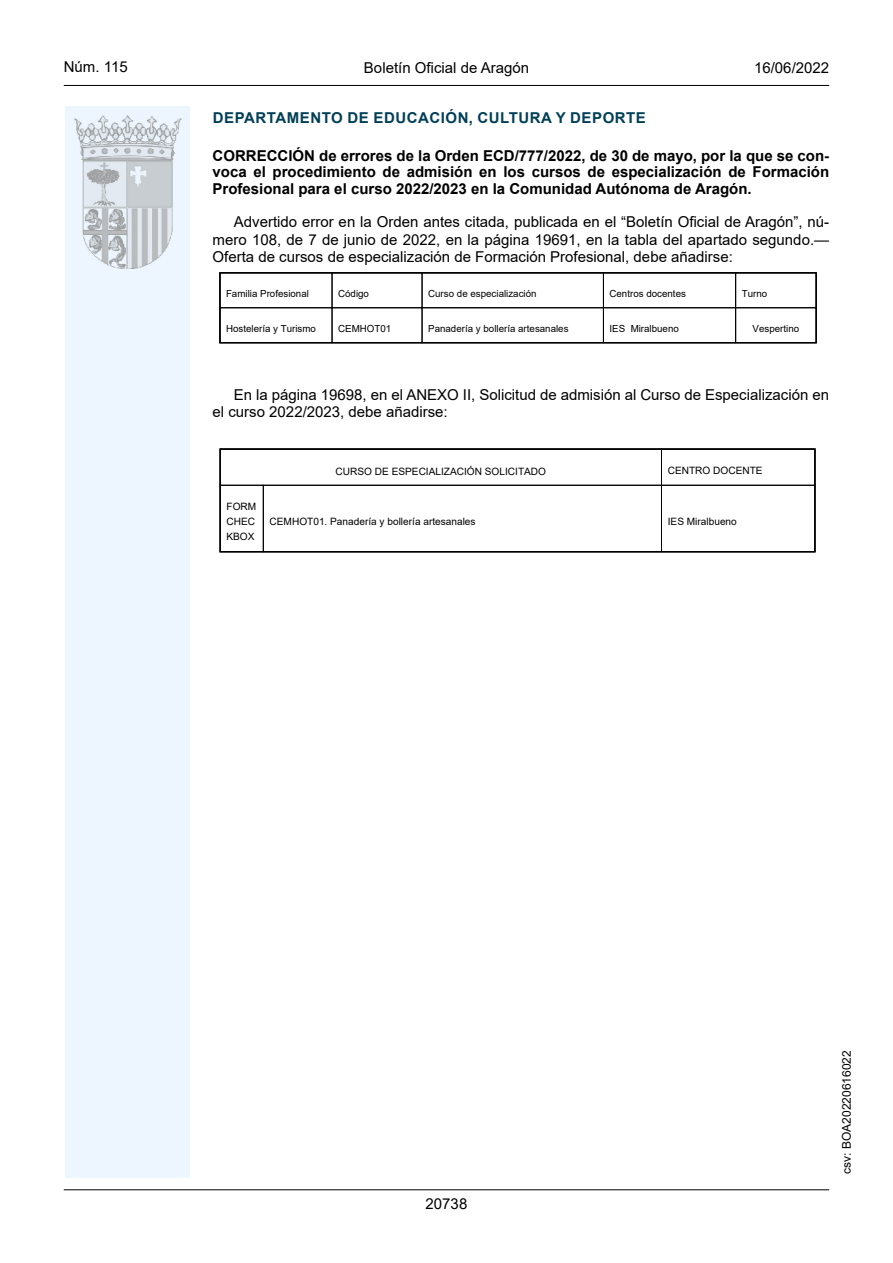
<style>
.page{position:relative;width:893px;height:1263px;background:#fff}
.page>*{position:absolute;margin:0;border:0;box-sizing:border-box;transform-origin:0 0}
.inicio_de_parrafo{font:15px/17.2px "Arial";color:#000;text-align:justify}
.Titulo_text{font:700 15px/16.5px "Arial";color:#000;text-align:justify}
.emisor_text{font:700 15px "Arial";letter-spacing:.035em;color:#003f58}
.estilo_head-c{font:15px "Arial";color:#000}
.estilo_head-d{font:15px "Arial MT2";color:#000}
.estilo_head-i{font:15px "Arial MT2";color:#000}
.numero_pagina{font:15px "Arial MT2";color:#000}
.estilo_head-i-2{font:12px "Arial MT2";color:#000}
.t1{font:10.05px/15.1px "Qdpqqk Arial";color:#000;text-align:justify}
.t2{font:9.75px "Qtpwjn Arial";color:#000}
</style>
<div class="page">
<div style="left:65px;top:106px;width:125px;height:1072px;background:#edf6fe"></div>
<img style="left:75px;top:115px;width:106px;height:153px">
<hr style="left:64px;top:85px;width:765px;height:1px;background:#000">
<hr style="left:64px;top:1189px;width:765px;height:1px;background:#000">
<div style="left:332px;top:272px;width:90px;height:36px;border:1px solid #000"></div>
<div style="left:735px;top:272px;width:81px;height:36px;border:1px solid #000"></div>
<div style="left:220px;top:307px;width:112px;height:36px;border:1px solid #000"></div>
<div style="left:332px;top:307px;width:90px;height:36px;border:1px solid #000"></div>
<div style="left:422px;top:307px;width:182px;height:36px;border:1px solid #000"></div>
<div style="left:603px;top:307px;width:133px;height:36px;border:1px solid #000"></div>
<div style="left:735px;top:307px;width:81px;height:36px;border:1px solid #000"></div>
<div style="left:219px;top:272px;width:598px;height:71px;border:1px solid #000"></div>
<div style="left:220px;top:485px;width:44px;height:67px;border:1px solid #000"></div>
<div style="left:263px;top:485px;width:399px;height:67px;border:1px solid #000"></div>
<div style="left:661px;top:485px;width:154px;height:67px;border:1px solid #000"></div>
<div style="left:220px;top:448px;width:595px;height:104px;border:1px solid #000"></div>
<p class="estilo_head-i" style="left:64px;top:57px;width:65px">Núm. 115</p>
<p class="estilo_head-c" style="left:364px;top:57px;width:167px">Boletín Oficial de Aragón</p>
<p class="estilo_head-d" style="left:754px;top:57px;width:77px">16/06/2022</p>
<h5 class="emisor_text" style="left:213px;top:107px;width:435px">DEPARTAMENTO DE EDUCACIÓN, CULTURA Y DEPORTE</h5>
<p class="Titulo_text" style="left:213px;top:147px;width:618px">CORRECCIÓN de errores de la Orden ECD/777/2022, de 30 de mayo, por la que se con&shy;voca el procedimiento de admisión en los cursos de especialización de Formación Profesional para el curso 2022/2023 en la Comunidad Autónoma de Aragón.</p>
<p class="inicio_de_parrafo" style="left:213px;top:213px;width:618px;text-indent:21px">Advertido error en la Orden antes citada, publicada en el “Boletín Oficial de Aragón”, nú&shy;mero 108, de 7 de junio de 2022, en la página 19691, en la tabla del apartado segundo.— Oferta de cursos de especialización de Formación Profesional, debe añadirse:</p>
<p class="t2" style="left:226px;top:286px;width:84px">Familia Profesional</p>
<p class="t2" style="left:338px;top:286px;width:32px">Código</p>
<p class="t2" style="left:428px;top:286px;width:110px">Curso de especialización</p>
<p class="t2" style="left:609px;top:286px;width:78px">Centros docentes</p>
<p class="t2" style="left:742px;top:286px;width:27px">Turno</p>
<p class="t2" style="left:226px;top:321px;width:91px">Hostelería y Turismo</p>
<p class="t2" style="left:338px;top:321px;width:55px">CEMHOT01</p>
<p class="t2" style="left:428px;top:321px;width:142px">Panadería y bollería artesanales</p>
<p class="t2" style="left:609px;top:321px;width:71px">IES Miralbueno</p>
<p class="t2" style="left:753px;top:321px;width:48px">Vespertino</p>
<p class="inicio_de_parrafo" style="left:213px;top:386px;width:618px;text-indent:21px">En la página 19698, en el ANEXO II, Solicitud de admisión al Curso de Especialización en el curso 2022/2023, debe añadirse:</p>
<p class="t1" style="left:226px;top:499px;width:31px">FORM CHEC KBOX</p>
<p class="t1" style="left:336px;top:464px;width:212px">CURSO DE ESPECIALIZACIÓN SOLICITADO</p>
<p class="t1" style="left:668px;top:462px;width:96px">CENTRO DOCENTE</p>
<p class="t1" style="left:270px;top:514px;width:207px">CEMHOT01. Panadería y bollería artesanales</p>
<p class="t1" style="left:668px;top:514px;width:71px">IES Miralbueno</p>
<p class="numero_pagina" style="left:426px;top:1193px;width:43px">20738</p>
<p class="estilo_head-i-2" style="left:838px;top:1174px;width:125px;rotate:-90deg">csv: BOA20220616022</p>
</div>
